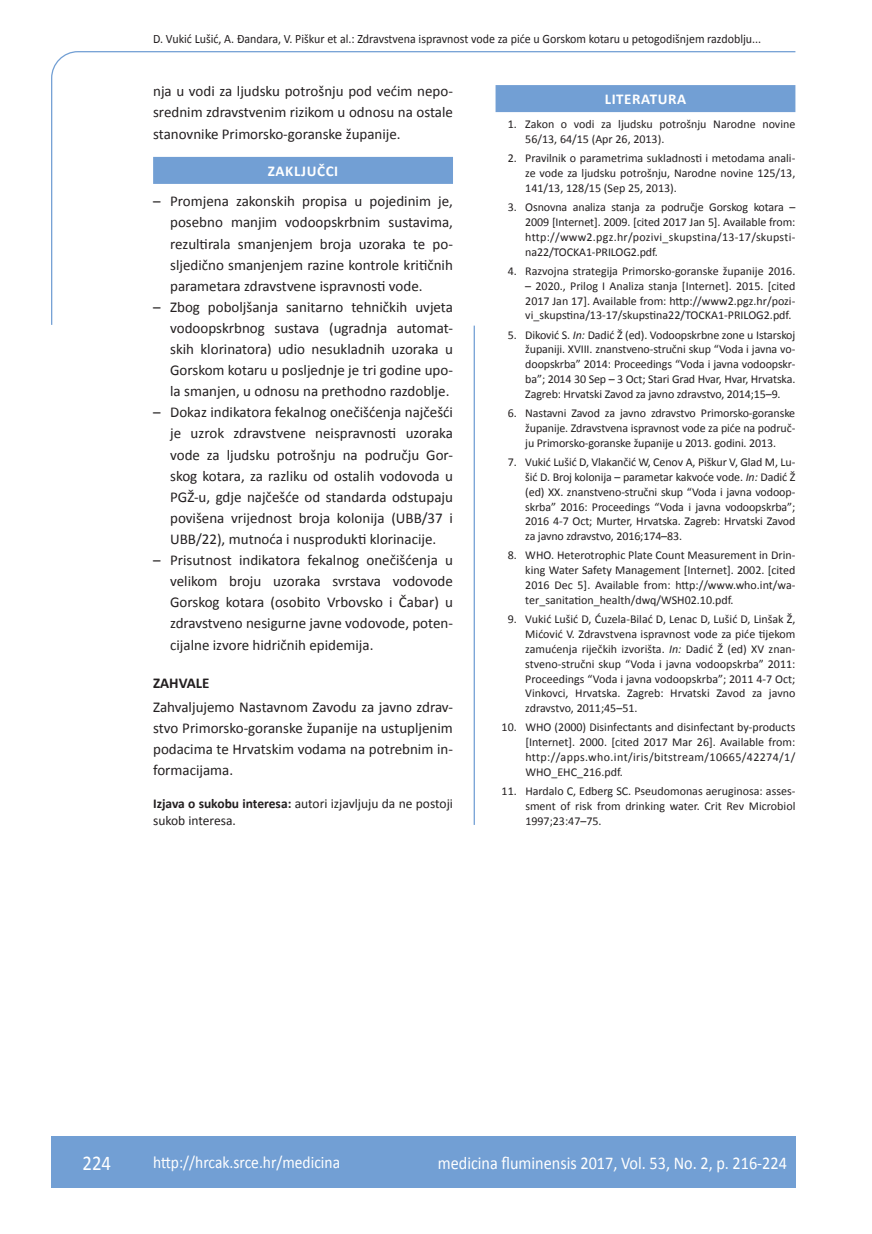
<style>
.page{position:relative;width:872px;height:1234px;background:#fff}
.page>*{position:absolute;margin:0;border:0;box-sizing:border-box;transform-origin:0 0}
.t1{font:21px "Calibri";color:#fff;scale:.9 1}
.t2{font:18px "Calibri";color:#fff;scale:.9 1}
.t3{font:17.25px "Calibri";color:#fff;scale:.9 1}
.t4{font:15px/21.1px "Calibri";color:#231f20;text-align:justify}
.t5{font:700 15px "Calibri";letter-spacing:.04em;color:#fff}
.t6{font:700 15px "Calibri";color:#231f20}
.t7{font:13.5px/16.6px "Calibri";color:#231f20}
.t8{font:12.75px "Calibri";color:#231f20;scale:.94 1}
.t9{font:12px/14.9px "Calibri";color:#231f20;text-align:justify}
.s1{font-weight:700}
.s2{font-style:italic}
</style>
<div class="page">
<svg style="left:51px;top:51px;width:745px;height:274px"></svg>
<hr style="left:473px;top:325px;width:2px;height:499px;background:#729fd4">
<div style="left:51px;top:1135px;width:744px;height:51px;background:#729fd4"></div>
<div style="left:153px;top:157px;width:300px;height:27px;background:#729fd4"></div>
<div style="left:495px;top:85px;width:300px;height:27px;background:#729fd4"></div>
<p class="t8" style="left:153px;top:30px;width:648px">D. Vukić Lušić, A. Đandara, V. Piškur et al.: Zdravstvena ispravnost vode za piće u Gorskom kotaru u petogodišnjem razdoblju...</p>
<p class="t4" style="left:153px;top:80px;width:301px">nja u vodi za ljudsku potrošnju pod većim nepo&shy;srednim zdravstvenim rizikom u odnosu na ostale stanovnike Primorsko-goranske županije.</p>
<p class="t5" style="left:268px;top:161px;width:72px">ZAKLJUČCI</p>
<p class="t4" style="left:170px;top:190px;width:284px;text-indent:-17px">– Promjena zakonskih propisa u pojedinim je, posebno manjim vodoopskrbnim sustavima, rezultirala smanjenjem broja uzoraka te po&shy;sljedično smanjenjem razine kontrole kritičnih parametara zdravstvene ispravnosti vode.</p>
<p class="t4" style="left:170px;top:295px;width:284px;text-indent:-17px">– Zbog poboljšanja sanitarno tehničkih uvjeta vodoopskrbnog sustava (ugradnja automat&shy;skih klorinatora) udio nesukladnih uzoraka u Gorskom kotaru u posljednje je tri godine upo&shy;la smanjen, u odnosu na prethodno razdoblje.</p>
<p class="t4" style="left:170px;top:401px;width:284px;text-indent:-17px">– Dokaz indikatora fekalnog onečišćenja najčešći je uzrok zdravstvene neispravnosti uzoraka vode za ljudsku potrošnju na području Gor&shy;skog kotara, za razliku od ostalih vodovoda u PGŽ-u, gdje najčešće od standarda odstupaju povišena vrijednost broja kolonija (UBB/37 i UBB/22), mutnoća i nusprodukti klorinacije.</p>
<p class="t4" style="left:170px;top:548px;width:284px;text-indent:-17px">– Prisutnost indikatora fekalnog onečišćenja u velikom broju uzoraka svrstava vodovode Gorskog kotara (osobito Vrbovsko i Čabar) u zdravstveno nesigurne javne vodovode, poten&shy;cijalne izvore hidričnih epidemija.</p>
<p class="t6" style="left:153px;top:673px;width:58px">ZAHVALE</p>
<p class="t4" style="left:153px;top:695px;width:301px">Zahvaljujemo Nastavnom Zavodu za javno zdrav&shy;stvo Primorsko-goranske županije na ustupljenim podacima te Hrvatskim vodama na potrebnim in&shy;formacijama.</p>
<p class="t7" style="left:153px;top:794px;width:301px"><span class="s1">Izjava o sukobu interesa:</span> autori izjavljuju da ne postoji sukob interesa.</p>
<p class="t5" style="left:604px;top:90px;width:83px">LITERATURA</p>
<p class="t9" style="left:525px;top:116px;width:271px;text-indent:-18px">1. Zakon o vodi za ljudsku potrošnju Narodne novine<br>56/13, 64/15 (Apr 26, 2013).</p>
<p class="t9" style="left:525px;top:150px;width:271px;text-indent:-18px">2. Pravilnik o parametrima sukladnosti i metodama anali&shy;ze vode za ljudsku potrošnju, Narodne novine 125/13, 141/13, 128/15 (Sep 25, 2013).</p>
<p class="t9" style="left:525px;top:199px;width:271px;text-indent:-18px">3. Osnovna analiza stanja za područje Gorskog kotara – 2009 [Internet]. 2009. [cited 2017 Jan 5]. Available from: http://www2.pgz.hr/pozivi_skupstina/13-17/skupsti&shy;na22/TOCKA1-PRILOG2.pdf.</p>
<p class="t9" style="left:507px;top:263px;width:289px">4. Razvojna strategija Primorsko-goranske županije 2016.</p>
<p class="t9" style="left:525px;top:277px;width:272px">– 2020., Prilog I Analiza stanja [Internet]. 2015. [cited 2017 Jan 17]. Available from: http://www2.pgz.hr/pozi&shy;vi_skupstina/13-17/skupstina22/TOCKA1-PRILOG2.pdf.</p>
<p class="t9" style="left:525px;top:326px;width:271px;text-indent:-18px">5. Diković S. <span class="s2">In:</span> Dadić Ž (ed). Vodoopskrbne zone u Istarskoj županiji. XVIII. znanstveno-stručni skup “Voda i javna vo&shy;doopskrba” 2014: Proceedings “Voda i javna vodoopskr&shy;ba”; 2014 30 Sep – 3 Oct; Stari Grad Hvar, Hvar, Hrvatska.<br>Zagreb: Hrvatski Zavod za javno zdravstvo, 2014;15–9.</p>
<p class="t9" style="left:525px;top:405px;width:271px;text-indent:-18px">6. Nastavni Zavod za javno zdravstvo Primorsko-goranske županije. Zdravstvena ispravnost vode za piće na područ&shy;ju Primorsko-goranske županije u 2013. godini. 2013.</p>
<p class="t9" style="left:525px;top:454px;width:271px;text-indent:-18px">7. Vukić Lušić D, Vlakančić W, Cenov A, Piškur V, Glad M, Lu&shy;šić D. Broj kolonija – parametar kakvoće vode. <span class="s2">In:</span> Dadić Ž (ed) XX. znanstveno-stručni skup “Voda i javna vodoop&shy;skrba” 2016: Proceedings “Voda i javna vodoopskrba”; 2016 4-7 Oct; Murter, Hrvatska. Zagreb: Hrvatski Zavod za javno zdravstvo, 2016;174–83.</p>
<p class="t9" style="left:525px;top:547px;width:271px;text-indent:-18px">8. WHO. Heterotrophic Plate Count Measurement in Drin&shy;king Water Safety Management [Internet]. 2002. [cited 2016 Dec 5]. Available from: http://www.who.int/wa&shy;ter_sanitation_health/dwq/WSH02.10.pdf.</p>
<p class="t9" style="left:525px;top:611px;width:271px;text-indent:-18px">9. Vukić Lušić D, Ćuzela-Bilać D, Lenac D, Lušić D, Linšak Ž, Mićović V. Zdravstvena ispravnost vode za piće tijekom zamućenja riječkih izvorišta. <span class="s2">In:</span> Dadić Ž (ed) XV znan&shy;stveno-stručni skup “Voda i javna vodoopskrba” 2011:<br>Proceedings “Voda i javna vodoopskrba”; 2011 4-7 Oct; Vinkovci, Hrvatska. Zagreb: Hrvatski Zavod za javno zdravstvo, 2011;45–51.</p>
<p class="t9" style="left:525px;top:719px;width:272px;text-indent:-24px">10. WHO (2000) Disinfectants and disinfectant by-products [Internet]. 2000. [cited 2017 Mar 26]. Available from: http://apps.who.int/iris/bitstream/10665/42274/1/ WHO_EHC_216.pdf.</p>
<p class="t9" style="left:525px;top:783px;width:271px;text-indent:-24px">11. Hardalo C, Edberg SC. Pseudomonas aeruginosa: asses&shy;sment of risk from drinking water. Crit Rev Microbiol 1997;23:47–75.</p>
<h1 class="t1" style="left:82px;top:1149px;width:33px">224</h1>
<h3 class="t3" style="left:153px;top:1150px;width:209px">http://hrcak.srce.hr/medicina</h3>
<h2 class="t2" style="left:438px;top:1151px;width:389px">medicina fluminensis 2017, Vol. 53, No. 2, p. 216-224</h2>
</div>
